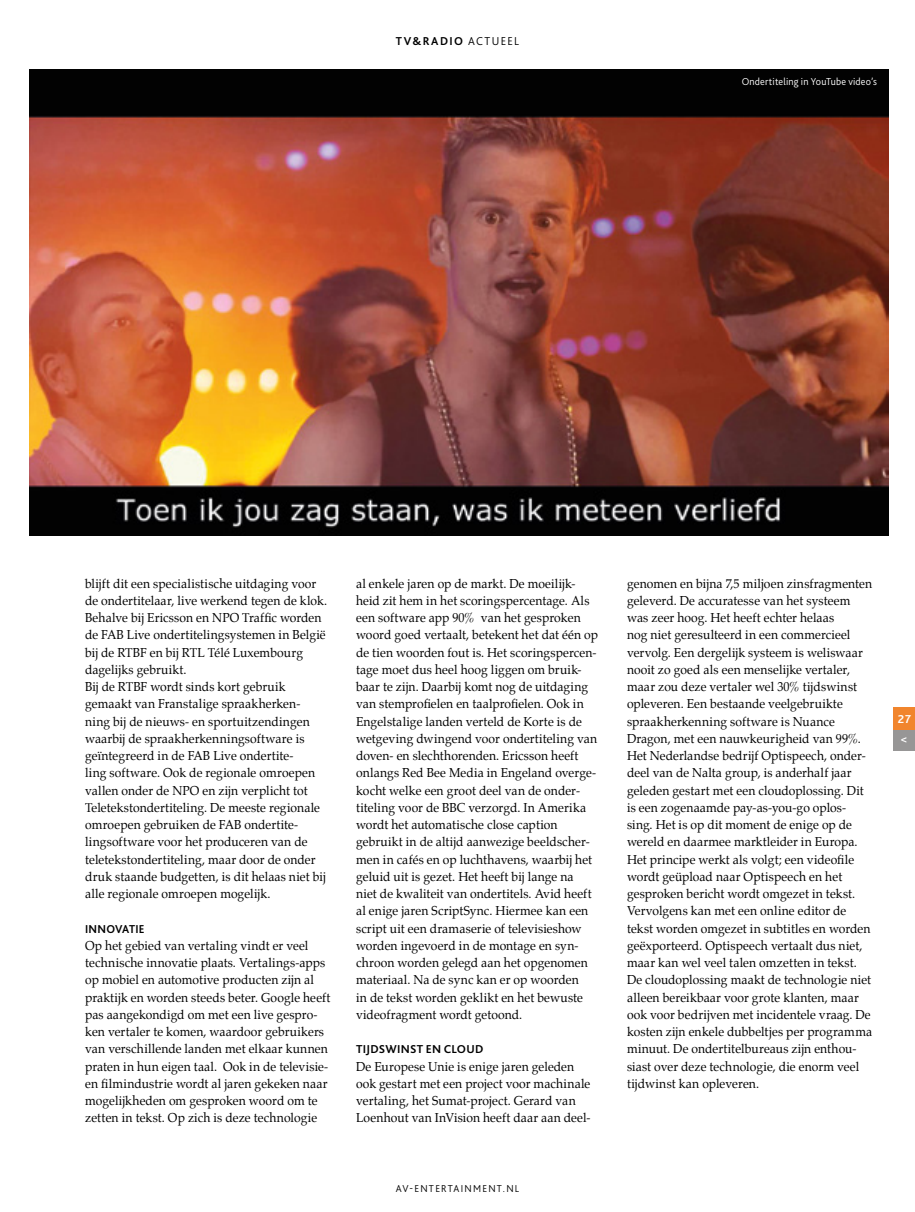
<style>
.page{position:relative;width:915px;height:1212px;background:#fff}
.page>*{position:absolute;margin:0;border:0;box-sizing:border-box;transform-origin:0 0}
.t1{font:12.75px/17.2px "Palatino";letter-spacing:.005em;color:#000;scale:.95 1}
.t2{font:700 12px "Bliss 2";letter-spacing:.025em;color:#000}
.t3{font:700 12px "Bliss 2";letter-spacing:.025em;color:#000;scale:.95 1}
.t4{font:700 12px/20.7px "Bliss 2";color:#fff}
.t5{font:300 10.5px "Bliss 2";letter-spacing:.015em;color:#fff}
.t6{font:300 10.5px "Bliss 2";letter-spacing:.125em;color:#000}
.s1{font-weight:300}
</style>
<div class="page">
<img style="left:29px;top:70px;width:859px;height:466px">
<div style="left:893px;top:728px;width:21px;height:22px;background:#979696"></div>
<div style="left:893px;top:707px;width:21px;height:22px;background:#f1852d"></div>
<p class="t2" style="left:395px;top:33px;width:125px">TV&amp;RADIO <span class="s1">ACTUEEL</span></p>
<p class="t5" style="left:741px;top:75px;width:137px">Ondertiteling in YouTube video’s</p>
<p class="t1" style="left:85px;top:574px;width:256px">blijft dit een specialistische uitdaging voor de ondertitelaar, live werkend tegen de klok.<br>Behalve bij Ericsson en NPO Traffic worden de FAB Live ondertitelingsystemen in België bij de RTBF en bij RTL Télé Luxembourg dagelijks gebruikt.<br>Bij de RTBF wordt sinds kort gebruik gemaakt van Franstalige spraakherken&shy;ning bij de nieuws- en sportuitzendingen waarbij de spraakherkenningsoftware is geïntegreerd in de FAB Live ondertite-<br>ling software. Ook de regionale omroepen vallen onder de NPO en zijn verplicht tot Teletekstondertiteling. De meeste regionale omroepen gebruiken de FAB ondertite&shy;lingsoftware voor het produceren van de teletekstondertiteling, maar door de onder druk staande budgetten, is dit helaas niet bij alle regionale omroepen mogelijk.</p>
<p class="t3" style="left:85px;top:921px;width:64px">INNOVATIE</p>
<p class="t1" style="left:85px;top:937px;width:260px">Op het gebied van vertaling vindt er veel technische innovatie plaats. Vertalings-apps op mobiel en automotive producten zijn al praktijk en worden steeds beter. Google heeft pas aangekondigd om met een live gespro&shy;ken vertaler te komen, waardoor gebruikers van verschillende landen met elkaar kunnen praten in hun eigen taal. Ook in de televisie&shy;en filmindustrie wordt al jaren gekeken naar mogelijkheden om gesproken woord om te zetten in tekst. Op zich is deze technologie</p>
<p class="t1" style="left:356px;top:574px;width:256px">al enkele jaren op de markt. De moeilijk&shy;heid zit hem in het scoringspercentage. Als een software app 90% van het gesproken woord goed vertaalt, betekent het dat één op de tien woorden fout is. Het scoringspercen&shy;tage moet dus heel hoog liggen om bruik&shy;baar te zijn. Daarbij komt nog de uitdaging van stemprofielen en taalprofielen. Ook in Engelstalige landen verteld de Korte is de wetgeving dwingend voor ondertiteling van doven- en slechthorenden. Ericsson heeft onlangs Red Bee Media in Engeland overge&shy;kocht welke een groot deel van de onder&shy;titeling voor de BBC verzorgd. In Amerika wordt het automatische close caption gebruikt in de altijd aanwezige beeldscher&shy;men in cafés en op luchthavens, waarbij het geluid uit is gezet. Het heeft bij lange na<br>niet de kwaliteit van ondertitels. Avid heeft al enige jaren ScriptSync. Hiermee kan een script uit een dramaserie of televisieshow worden ingevoerd in de montage en syn&shy;chroon worden gelegd aan het opgenomen materiaal. Na de sync kan er op woorden<br>in de tekst worden geklikt en het bewuste videofragment wordt getoond.</p>
<p class="t2" style="left:356px;top:1042px;width:129px">TIJDSWINST EN CLOUD</p>
<p class="t1" style="left:356px;top:1057px;width:248px">De Europese Unie is enige jaren geleden ook gestart met een project voor machinale vertaling, het Sumat-project. Gerard van Loenhout van InVision heeft daar aan deel-</p>
<p class="t6" style="left:395px;top:1182px;width:125px">AV-ENTERTAINMENT.NL</p>
<p class="t1" style="left:626px;top:574px;width:259px">genomen en bijna 7,5 miljoen zinsfragmenten geleverd. De accuratesse van het systeem was zeer hoog. Het heeft echter helaas<br>nog niet geresulteerd in een commercieel vervolg. Een dergelijk systeem is weliswaar nooit zo goed als een menselijke vertaler, maar zou deze vertaler wel 30% tijdswinst opleveren. Een bestaande veelgebruikte spraakherkenning software is Nuance Dragon, met een nauwkeurigheid van 99%.<br>Het Nederlandse bedrijf Optispeech, onder&shy;deel van de Nalta group, is anderhalf jaar geleden gestart met een cloudoplossing. Dit is een zogenaamde pay-as-you-go oplos&shy;sing. Het is op dit moment de enige op de wereld en daarmee marktleider in Europa.<br>Het principe werkt als volgt; een videofile wordt geüpload naar Optispeech en het gesproken bericht wordt omgezet in tekst.<br>Vervolgens kan met een online editor de tekst worden omgezet in subtitles en worden geëxporteerd. Optispeech vertaalt dus niet, maar kan wel veel talen omzetten in tekst.<br>De cloudoplossing maakt de technologie niet alleen bereikbaar voor grote klanten, maar ook voor bedrijven met incidentele vraag. De kosten zijn enkele dubbeltjes per programma minuut. De ondertitelbureaus zijn enthou&shy;siast over deze technologie, die enorm veel tijdwinst kan opleveren.</p>
<p class="t4" style="left:897px;top:708px;width:15px">27 &lt;</p>
</div>
